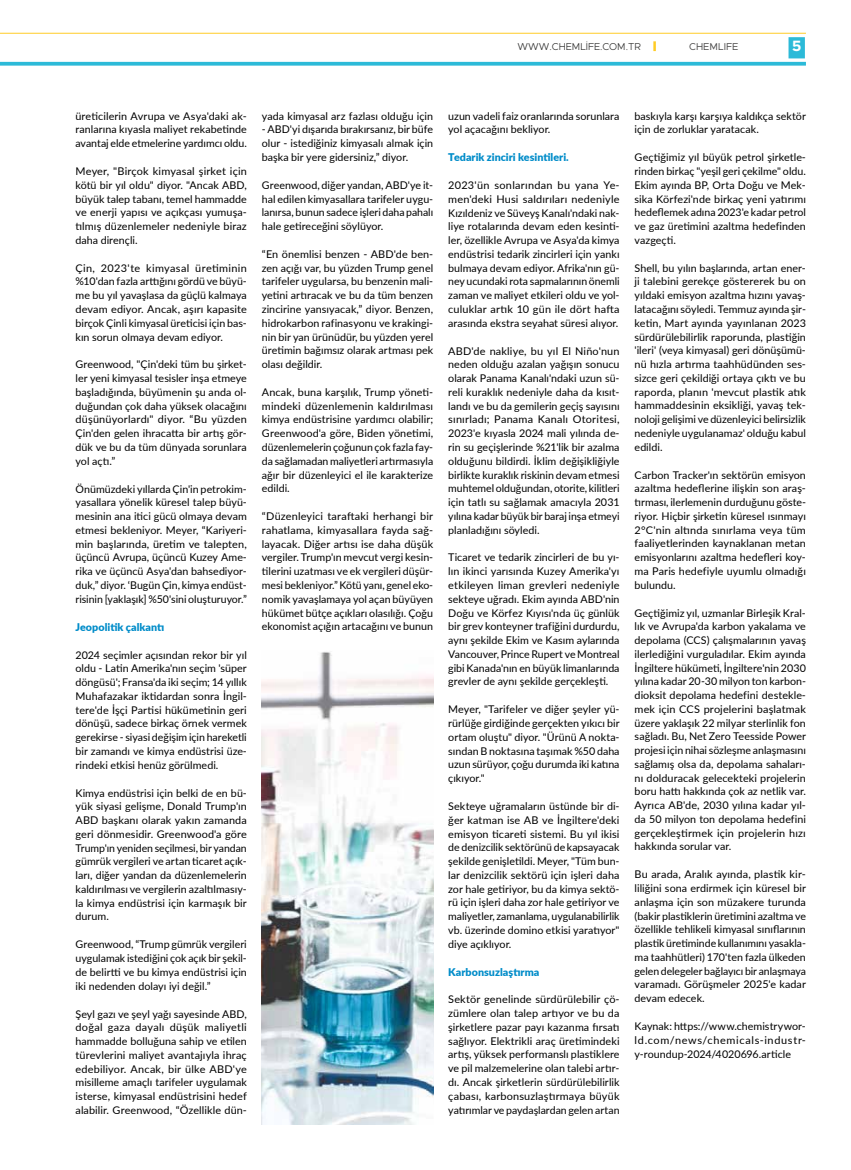
<style>
.page{position:relative;width:851px;height:1170px;background:#fff}
.page>*{position:absolute;margin:0;border:0;box-sizing:border-box;transform-origin:0 0}
.t1{font:700 15px "Metropolis";color:#fff}
.t2{font:10.62px/13.8px "Lato";letter-spacing:.005em;color:#000;text-align:justify}
.t3{font:900 10.62px "Lato";letter-spacing:.005em;color:#008cc9}
.t4{font:300 10px "Metropolis";color:#282827}
.t5{font:10px "Metropolis";color:#494848}
</style>
<div class="page">
<img style="left:262px;top:652px;width:171px;height:472px">
<div style="left:788px;top:37px;width:16px;height:21px;background:#2cbad8"></div>
<hr style="left:0;top:33px;width:805px;height:1px;background:#ffcc26">
<svg style="left:0;top:62px;width:805px;height:4px;background:#3fc0db"></svg>
<svg style="left:653px;top:41px;width:2px;height:10px"></svg>
<p class="t4" style="left:517px;top:41px;width:125px">WWW.CHEMLIFE.COM.TR</p>
<p class="t5" style="left:689px;top:40px;width:51px">CHEMLIFE</p>
<h1 class="t1" style="left:792px;top:37px;width:11px">5</h1>
<p class="t2" style="left:75px;top:108px;width:173px">üreticilerin Avrupa ve Asya'daki ak&shy;ranlarına kıyasla maliyet rekabetinde avantaj elde etmelerine yardımcı oldu.</p>
<p class="t2" style="left:75px;top:164px;width:173px">Meyer, "Birçok kimyasal şirket için kötü bir yıl oldu" diyor. "Ancak ABD, büyük talep tabanı, temel hammadde ve enerji yapısı ve açıkçası yumuşa&shy;tılmış düzenlemeler nedeniyle biraz daha dirençli.</p>
<p class="t2" style="left:75px;top:260px;width:173px">Çin, 2023'te kimyasal üretiminin %10'dan fazla arttığını gördü ve büyü&shy;me bu yıl yavaşlasa da güçlü kalmaya devam ediyor. Ancak, aşırı kapasite birçok Çinli kimyasal üreticisi için bas&shy;kın sorun olmaya devam ediyor.</p>
<p class="t2" style="left:75px;top:357px;width:173px">Greenwood, "Çin'deki tüm bu şirket&shy;ler yeni kimyasal tesisler inşa etmeye başladığında, büyümenin şu anda ol&shy;duğundan çok daha yüksek olacağını düşünüyorlardı" diyor. “Bu yüzden Çin'den gelen ihracatta bir artış gör&shy;dük ve bu da tüm dünyada sorunlara yol açtı.”</p>
<p class="t2" style="left:75px;top:481px;width:173px">Önümüzdeki yıllarda Çin'in petrokim&shy;yasallara yönelik küresel talep büyü&shy;mesinin ana itici gücü olmaya devam etmesi bekleniyor. Meyer, “Kariyeri&shy;min başlarında, üretim ve talepten, üçüncü Avrupa, üçüncü Kuzey Ame&shy;rika ve üçüncü Asya'dan bahsediyor&shy;duk,” diyor. ‘Bugün Çin, kimya endüst&shy;risinin [yaklaşık] %50'sini oluşturuyor.”</p>
<p class="t3" style="left:75px;top:618px;width:90px">Jeopolitik çalkantı</p>
<p class="t2" style="left:75px;top:647px;width:173px">2024 seçimler açısından rekor bir yıl oldu - Latin Amerika'nın seçim 'süper döngüsü'; Fransa'da iki seçim; 14 yıllık Muhafazakar iktidardan sonra İngil&shy;tere'de İşçi Partisi hükümetinin geri dönüşü, sadece birkaç örnek vermek gerekirse - siyasi değişim için hareketli bir zamandı ve kimya endüstrisi üze&shy;rindeki etkisi henüz görülmedi.</p>
<p class="t2" style="left:75px;top:785px;width:173px">Kimya endüstrisi için belki de en bü&shy;yük siyasi gelişme, Donald Trump'ın ABD başkanı olarak yakın zamanda geri dönmesidir. Greenwood'a göre Trump'ın yeniden seçilmesi, bir yandan gümrük vergileri ve artan ticaret açık&shy;ları, diğer yandan da düzenlemelerin kaldırılması ve vergilerin azaltılmasıy&shy;la kimya endüstrisi için karmaşık bir durum.</p>
<p class="t2" style="left:75px;top:937px;width:173px">Greenwood, “Trump gümrük vergileri uygulamak istediğini çok açık bir şekil&shy;de belirtti ve bu kimya endüstrisi için iki nedenden dolayı iyi değil.”</p>
<p class="t2" style="left:75px;top:1006px;width:173px">Şeyl gazı ve şeyl yağı sayesinde ABD, doğal gaza dayalı düşük maliyetli hammadde bolluğuna sahip ve etilen türevlerini maliyet avantajıyla ihraç edebiliyor. Ancak, bir ülke ABD'ye misilleme amaçlı tarifeler uygulamak isterse, kimyasal endüstrisini hedef alabilir. Greenwood, “Özellikle dün-</p>
<p class="t2" style="left:262px;top:108px;width:173px">yada kimyasal arz fazlası olduğu için</p>
<p class="t2" style="left:262px;top:122px;width:173px">- ABD'yi dışarıda bırakırsanız, bir büfe olur - istediğiniz kimyasalı almak için başka bir yere gidersiniz,” diyor.</p>
<p class="t2" style="left:262px;top:177px;width:173px">Greenwood, diğer yandan, ABD'ye it&shy;hal edilen kimyasallara tarifeler uygu&shy;lanırsa, bunun sadece işleri daha pahalı hale getireceğini söylüyor.</p>
<p class="t2" style="left:262px;top:247px;width:173px">“En önemlisi benzen - ABD'de ben&shy;zen açığı var, bu yüzden Trump genel tarifeler uygularsa, bu benzenin mali&shy;yetini artıracak ve bu da tüm benzen zincirine yansıyacak,” diyor. Benzen, hidrokarbon rafinasyonu ve krakingi&shy;nin bir yan ürünüdür, bu yüzden yerel üretimin bağımsız olarak artması pek olası değildir.</p>
<p class="t2" style="left:262px;top:385px;width:173px">Ancak, buna karşılık, Trump yöneti&shy;mindeki düzenlemenin kaldırılması kimya endüstrisine yardımcı olabilir; Greenwood'a göre, Biden yönetimi, düzenlemelerin çoğunun çok fazla fay&shy;da sağlamadan maliyetleri artırmasıyla ağır bir düzenleyici el ile karakterize edildi.</p>
<p class="t2" style="left:262px;top:509px;width:173px">“Düzenleyici taraftaki herhangi bir rahatlama, kimyasallara fayda sağ&shy;layacak. Diğer artısı ise daha düşük vergiler. Trump'ın mevcut vergi kesin&shy;tilerini uzatması ve ek vergileri düşür&shy;mesi bekleniyor.” Kötü yanı, genel eko&shy;nomik yavaşlamaya yol açan büyüyen hükümet bütçe açıkları olasılığı. Çoğu ekonomist açığın artacağını ve bunun</p>
<p class="t2" style="left:448px;top:108px;width:173px">uzun vadeli faiz oranlarında sorunlara yol açacağını bekliyor.</p>
<p class="t3" style="left:448px;top:149px;width:122px">Tedarik zinciri kesintileri.</p>
<p class="t2" style="left:448px;top:178px;width:173px">2023'ün sonlarından bu yana Ye&shy;men'deki Husi saldırıları nedeniyle Kızıldeniz ve Süveyş Kanalı'ndaki nak&shy;liye rotalarında devam eden kesinti&shy;ler, özellikle Avrupa ve Asya'da kimya endüstrisi tedarik zincirleri için yankı bulmaya devam ediyor. Afrika'nın gü&shy;ney ucundaki rota sapmalarının önemli zaman ve maliyet etkileri oldu ve yol&shy;culuklar artık 10 gün ile dört hafta arasında ekstra seyahat süresi alıyor.</p>
<p class="t2" style="left:448px;top:343px;width:173px">ABD'de nakliye, bu yıl El Niño'nun neden olduğu azalan yağışın sonucu olarak Panama Kanalı'ndaki uzun sü&shy;reli kuraklık nedeniyle daha da kısıt&shy;landı ve bu da gemilerin geçiş sayısını sınırladı; Panama Kanalı Otoritesi, 2023'e kıyasla 2024 mali yılında de&shy;rin su geçişlerinde %21'lik bir azalma olduğunu bildirdi. İklim değişikliğiyle birlikte kuraklık riskinin devam etmesi muhtemel olduğundan, otorite, kilitleri için tatlı su sağlamak amacıyla 2031 yılına kadar büyük bir baraj inşa etmeyi planladığını söyledi.</p>
<p class="t2" style="left:448px;top:550px;width:173px">Ticaret ve tedarik zincirleri de bu yı&shy;lın ikinci yarısında Kuzey Amerika'yı etkileyen liman grevleri nedeniyle sekteye uğradı. Ekim ayında ABD'nin Doğu ve Körfez Kıyısı'nda üç günlük bir grev konteyner trafiğini durdurdu, aynı şekilde Ekim ve Kasım aylarında Vancouver, Prince Rupert ve Montreal gibi Kanada'nın en büyük limanlarında grevler de aynı şekilde gerçekleşti.</p>
<p class="t2" style="left:448px;top:702px;width:173px">Meyer, "Tarifeler ve diğer şeyler yü&shy;rürlüğe girdiğinde gerçekten yıkıcı bir ortam oluştu" diyor. "Ürünü A nokta&shy;sından B noktasına taşımak %50 daha uzun sürüyor, çoğu durumda iki katına çıkıyor."</p>
<p class="t2" style="left:448px;top:798px;width:173px">Sekteye uğramaların üstünde bir di&shy;ğer katman ise AB ve İngiltere'deki emisyon ticareti sistemi. Bu yıl ikisi de denizcilik sektörünü de kapsayacak şekilde genişletildi. Meyer, "Tüm bun&shy;lar denizcilik sektörü için işleri daha zor hale getiriyor, bu da kimya sektö&shy;rü için işleri daha zor hale getiriyor ve maliyetler, zamanlama, uygulanabilirlik vb. üzerinde domino etkisi yaratıyor" diye açıklıyor.</p>
<p class="t3" style="left:448px;top:963px;width:93px">Karbonsuzlaştırma</p>
<p class="t2" style="left:448px;top:992px;width:173px">Sektör genelinde sürdürülebilir çö&shy;zümlere olan talep artıyor ve bu da şirketlere pazar payı kazanma fırsatı sağlıyor. Elektrikli araç üretimindeki artış, yüksek performanslı plastiklere ve pil malzemelerine olan talebi artır&shy;dı. Ancak şirketlerin sürdürülebilirlik çabası, karbonsuzlaştırmaya büyük yatırımlar ve paydaşlardan gelen artan</p>
<p class="t2" style="left:634px;top:108px;width:173px">baskıyla karşı karşıya kaldıkça sektör için de zorluklar yaratacak.</p>
<p class="t2" style="left:634px;top:150px;width:173px">Geçtiğimiz yıl büyük petrol şirketle&shy;rinden birkaç "yeşil geri çekilme" oldu.<br>Ekim ayında BP, Orta Doğu ve Mek&shy;sika Körfezi'nde birkaç yeni yatırımı hedeflemek adına 2023'e kadar petrol ve gaz üretimini azaltma hedefinden vazgeçti.</p>
<p class="t2" style="left:634px;top:260px;width:173px">Shell, bu yılın başlarında, artan ener&shy;ji talebini gerekçe göstererek bu on yıldaki emisyon azaltma hızını yavaş&shy;latacağını söyledi. Temmuz ayında şir&shy;ketin, Mart ayında yayınlanan 2023 sürdürülebilirlik raporunda, plastiğin 'ileri' (veya kimyasal) geri dönüşümü&shy;nü hızla artırma taahhüdünden ses&shy;sizce geri çekildiği ortaya çıktı ve bu raporda, planın 'mevcut plastik atık hammaddesinin eksikliği, yavaş tek&shy;noloji gelişimi ve düzenleyici belirsizlik nedeniyle uygulanamaz' olduğu kabul edildi.</p>
<p class="t2" style="left:634px;top:467px;width:173px">Carbon Tracker'ın sektörün emisyon azaltma hedeflerine ilişkin son araş&shy;tırması, ilerlemenin durduğunu göste&shy;riyor. Hiçbir şirketin küresel ısınmayı 2°C'nin altında sınırlama veya tüm faaliyetlerinden kaynaklanan metan emisyonlarını azaltma hedefleri koy&shy;ma Paris hedefiyle uyumlu olmadığı bulundu.</p>
<p class="t2" style="left:634px;top:605px;width:173px">Geçtiğimiz yıl, uzmanlar Birleşik Kral&shy;lık ve Avrupa'da karbon yakalama ve depolama (CCS) çalışmalarının yavaş ilerlediğini vurguladılar. Ekim ayında İngiltere hükümeti, İngiltere'nin 2030 yılına kadar 20-30 milyon ton karbon&shy;dioksit depolama hedefini destekle&shy;mek için CCS projelerini başlatmak üzere yaklaşık 22 milyar sterlinlik fon sağladı. Bu, Net Zero Teesside Power projesi için nihai sözleşme anlaşmasını sağlamış olsa da, depolama sahaları&shy;nı dolduracak gelecekteki projelerin boru hattı hakkında çok az netlik var.<br>Ayrıca AB'de, 2030 yılına kadar yıl&shy;da 50 milyon ton depolama hedefini gerçekleştirmek için projelerin hızı hakkında sorular var.</p>
<p class="t2" style="left:634px;top:867px;width:173px">Bu arada, Aralık ayında, plastik kir&shy;liliğini sona erdirmek için küresel bir anlaşma için son müzakere turunda (bakir plastiklerin üretimini azaltma ve özellikle tehlikeli kimyasal sınıflarının plastik üretiminde kullanımını yasakla&shy;ma taahhütleri) 170'ten fazla ülkeden gelen delegeler bağlayıcı bir anlaşmaya varamadı. Görüşmeler 2025'e kadar devam edecek.</p>
<p class="t2" style="left:634px;top:1018px;width:173px">Kaynak: https://www.chemistrywor&shy;ld.com/news/chemicals-industr&shy;y-roundup-2024/4020696.article</p>
</div>
